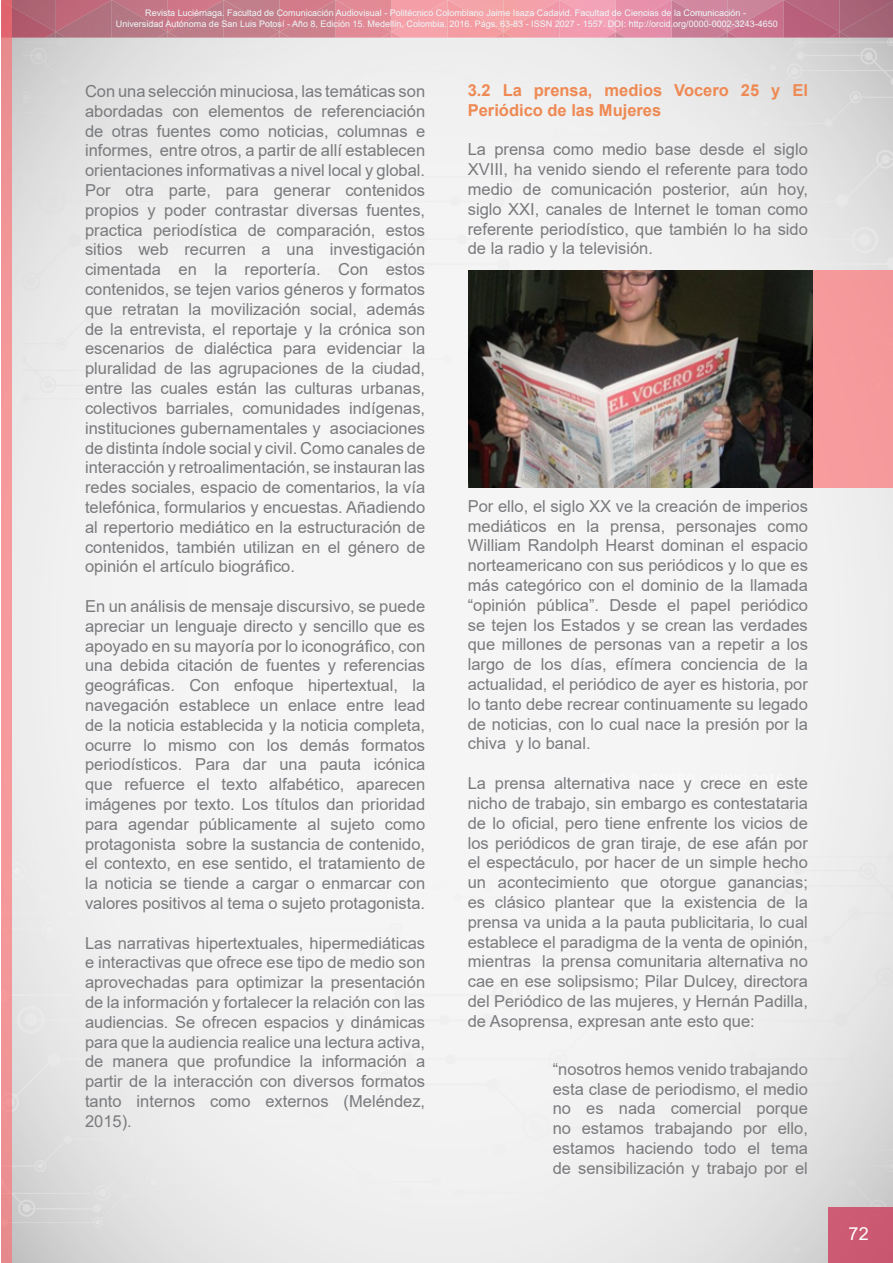
<style>
.page{position:relative;width:893px;height:1263px;background:#fff}
.page>*{position:absolute;margin:0;border:0;box-sizing:border-box;transform-origin:0 0}
.t1{font:18px "Arial";color:#fff}
.t2{font:16.5px/19.8px "Arial";color:#797a7d;text-align:justify}
.t3{font:700 16.5px/19.8px "Arial";color:#ee8953}
.t4{font:9px/10.8px "Arial";color:#eff8fa;text-align:center}
</style>
<div class="page">
<img style="left:12px;top:38px;width:881px;height:1225px">
<div style="left:828px;top:1207px;width:65px;height:56px;background:#cb5972"></div>
<img style="left:12px;top:32px;width:881px;height:6px">
<img style="left:12px;top:0;width:881px;height:32px">
<svg style="left:46px;top:32px;width:20px;height:6px"></svg>
<svg style="left:158px;top:32px;width:20px;height:6px"></svg>
<svg style="left:382px;top:32px;width:20px;height:6px"></svg>
<svg style="left:606px;top:32px;width:20px;height:6px"></svg>
<svg style="left:830px;top:32px;width:19px;height:6px"></svg>
<svg style="left:270px;top:32px;width:20px;height:6px"></svg>
<svg style="left:494px;top:32px;width:20px;height:6px"></svg>
<svg style="left:718px;top:32px;width:20px;height:6px"></svg>
<svg style="left:1px;top:0;width:11px;height:1263px;background:#f19497"></svg>
<div style="left:803px;top:270px;width:90px;height:217px;background:#f69a9c"></div>
<img style="left:468px;top:271px;width:344px;height:216px">
<p class="t4" style="left:116px;top:8px;width:663px">Revista Luciérnaga. Facultad de Comunicación Audiovisual - Politécnico Colombiano Jaime Isaza Cadavid. Facultad de Ciencias de la Comunicación -<br>Universidad Autónoma de San Luis Potosí - Año 8, Edición 15. Medellín, Colombia. 2016. Págs. 63-83 - ISSN 2027 - 1557. DOI: http://orcid.org/0000-0002-3243-4650</p>
<p class="t2" style="left:85px;top:81px;width:342px">Con una selección minuciosa, las temáticas son abordadas con elementos de referenciación de otras fuentes como noticias, columnas e informes, entre otros, a partir de allí establecen orientaciones informativas a nivel local y global.<br>Por otra parte, para generar contenidos propios y poder contrastar diversas fuentes, practica periodística de comparación, estos sitios web recurren a una investigación cimentada en la reportería. Con estos contenidos, se tejen varios géneros y formatos que retratan la movilización social, además de la entrevista, el reportaje y la crónica son escenarios de dialéctica para evidenciar la pluralidad de las agrupaciones de la ciudad, entre las cuales están las culturas urbanas, colectivos barriales, comunidades indígenas, instituciones gubernamentales y asociaciones de distinta índole social y civil. Como canales de interacción y retroalimentación, se instauran las redes sociales, espacio de comentarios, la vía telefónica, formularios y encuestas. Añadiendo al repertorio mediático en la estructuración de contenidos, también utilizan en el género de opinión el artículo biográfico.</p>
<p class="t2" style="left:85px;top:596px;width:342px">En un análisis de mensaje discursivo, se puede apreciar un lenguaje directo y sencillo que es apoyado en su mayoría por lo iconográfico, con una debida citación de fuentes y referencias geográficas. Con enfoque hipertextual, la navegación establece un enlace entre lead de la noticia establecida y la noticia completa, ocurre lo mismo con los demás formatos periodísticos. Para dar una pauta icónica que refuerce el texto alfabético, aparecen imágenes por texto. Los títulos dan prioridad para agendar públicamente al sujeto como protagonista sobre la sustancia de contenido, el contexto, en ese sentido, el tratamiento de la noticia se tiende a cargar o enmarcar con valores positivos al tema o sujeto protagonista.</p>
<p class="t2" style="left:85px;top:933px;width:342px">Las narrativas hipertextuales, hipermediáticas e interactivas que ofrece ese tipo de medio son aprovechadas para optimizar la presentación de la información y fortalecer la relación con las audiencias. Se ofrecen espacios y dinámicas para que la audiencia realice una lectura activa, de manera que profundice la información a partir de la interacción con diversos formatos tanto internos como externos (Meléndez, 2015).</p>
<p class="t3" style="left:468px;top:80px;width:342px">3.2 La prensa, medios Vocero 25 y El<br>Periódico de las Mujeres</p>
<p class="t2" style="left:468px;top:140px;width:342px">La prensa como medio base desde el siglo XVIII, ha venido siendo el referente para todo medio de comunicación posterior, aún hoy, siglo XXI, canales de Internet le toman como referente periodístico, que también lo ha sido de la radio y la televisión.</p>
<p class="t2" style="left:468px;top:496px;width:342px">Por ello, el siglo XX ve la creación de imperios mediáticos en la prensa, personajes como William Randolph Hearst dominan el espacio norteamericano con sus periódicos y lo que es más categórico con el dominio de la llamada “opinión pública”. Desde el papel periódico se tejen los Estados y se crean las verdades que millones de personas van a repetir a los largo de los días, efímera conciencia de la actualidad, el periódico de ayer es historia, por lo tanto debe recrear continuamente su legado de noticias, con lo cual nace la presión por la chiva y lo banal.</p>
<p class="t2" style="left:468px;top:773px;width:342px">La prensa alternativa nace y crece en este nicho de trabajo, sin embargo es contestataria de lo oficial, pero tiene enfrente los vicios de los periódicos de gran tiraje, de ese afán por el espectáculo, por hacer de un simple hecho un acontecimiento que otorgue ganancias; es clásico plantear que la existencia de la prensa va unida a la pauta publicitaria, lo cual establece el paradigma de la venta de opinión, mientras la prensa comunitaria alternativa no cae en ese solipsismo; Pilar Dulcey, directora del Periódico de las mujeres, y Hernán Padilla, de Asoprensa, expresan ante esto que:</p>
<p class="t2" style="left:553px;top:1059px;width:257px">“nosotros hemos venido trabajando esta clase de periodismo, el medio no es nada comercial porque no estamos trabajando por ello, estamos haciendo todo el tema de sensibilización y trabajo por el</p>
<p class="t1" style="left:849px;top:1221px;width:22px">72</p>
</div>
